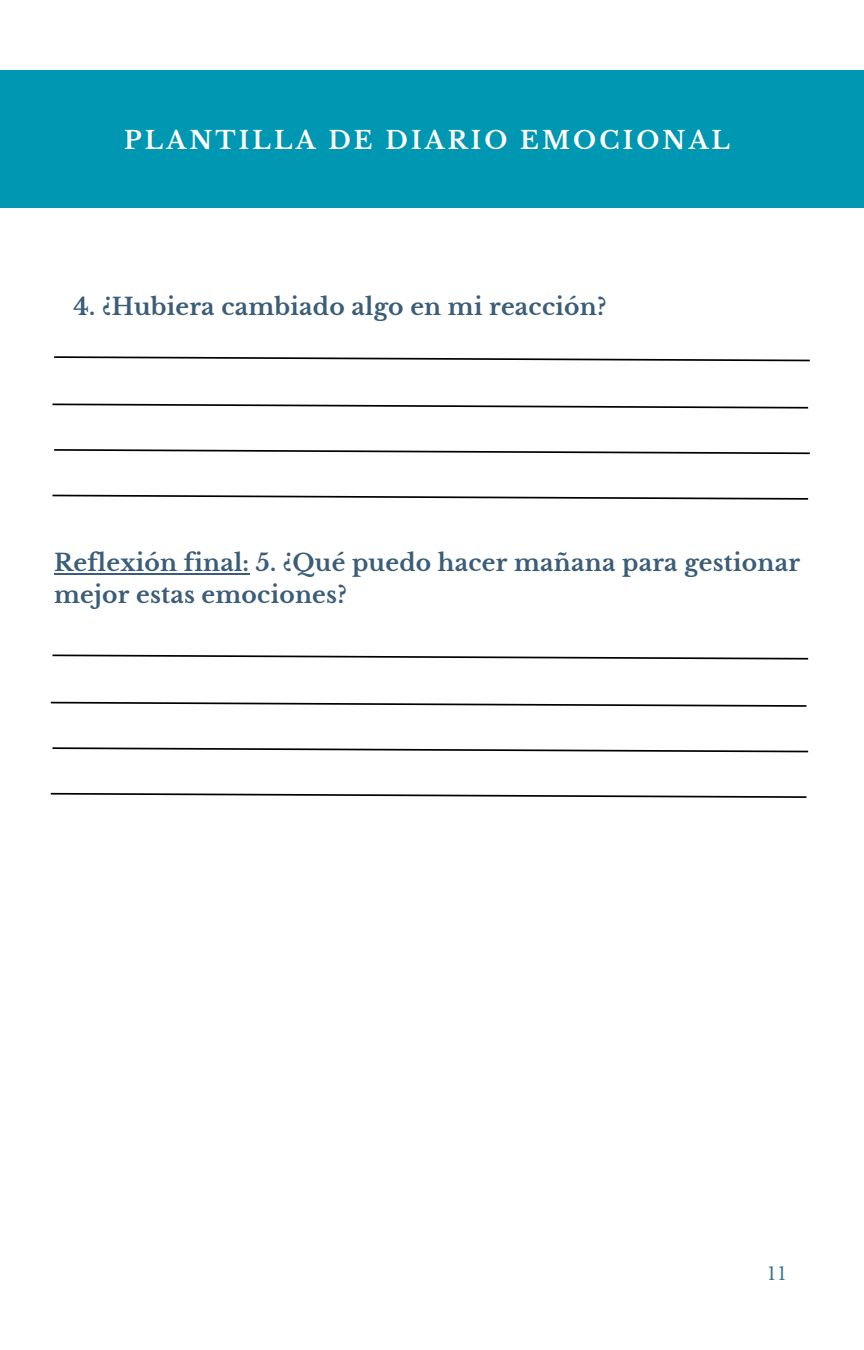
<style>
.page{position:relative;width:864px;height:1350px;background:#fff}
.page>*{position:absolute;margin:0;border:0;box-sizing:border-box;transform-origin:0 0}
.t1{font:700 24.53px "Libre Baskerville";letter-spacing:.13em;color:#fff}
.t2{font:700 23.4px/31.9px "Libre Baskerville";letter-spacing:.01em;color:#3b5d78}
.t3{font:17.78px "Libre Baskerville";color:#3d718b}
</style>
<div class="page">
<hr style="left:54px;top:573px;width:44px;height:2px;background:#3b5d78">
<hr style="left:98px;top:573px;width:151px;height:2px;background:#3b5d78">
<svg style="left:54px;top:449px;width:756px;height:6px"></svg>
<svg style="left:52px;top:494px;width:757px;height:6px"></svg>
<svg style="left:52px;top:403px;width:757px;height:6px"></svg>
<svg style="left:54px;top:356px;width:756px;height:6px"></svg>
<svg style="left:52px;top:747px;width:757px;height:6px"></svg>
<svg style="left:50px;top:792px;width:757px;height:6px"></svg>
<svg style="left:50px;top:701px;width:757px;height:6px"></svg>
<svg style="left:52px;top:654px;width:757px;height:6px"></svg>
<div style="left:0;top:70px;width:864px;height:137px;background:#0097b2"></div>
<p class="t1" style="left:124px;top:125px;width:607px">PLANTILLA DE DIARIO EMOCIONAL</p>
<h1 class="t2" style="left:74px;top:291px;width:534px">4. ¿Hubiera cambiado algo en mi reacción?</h1>
<p class="t2" style="left:54px;top:547px;width:747px">Reflexión final: 5. ¿Qué puedo hacer mañana para gestionar mejor estas emociones?</p>
<p class="t3" style="left:768px;top:1263px;width:20px">11</p>
</div>
